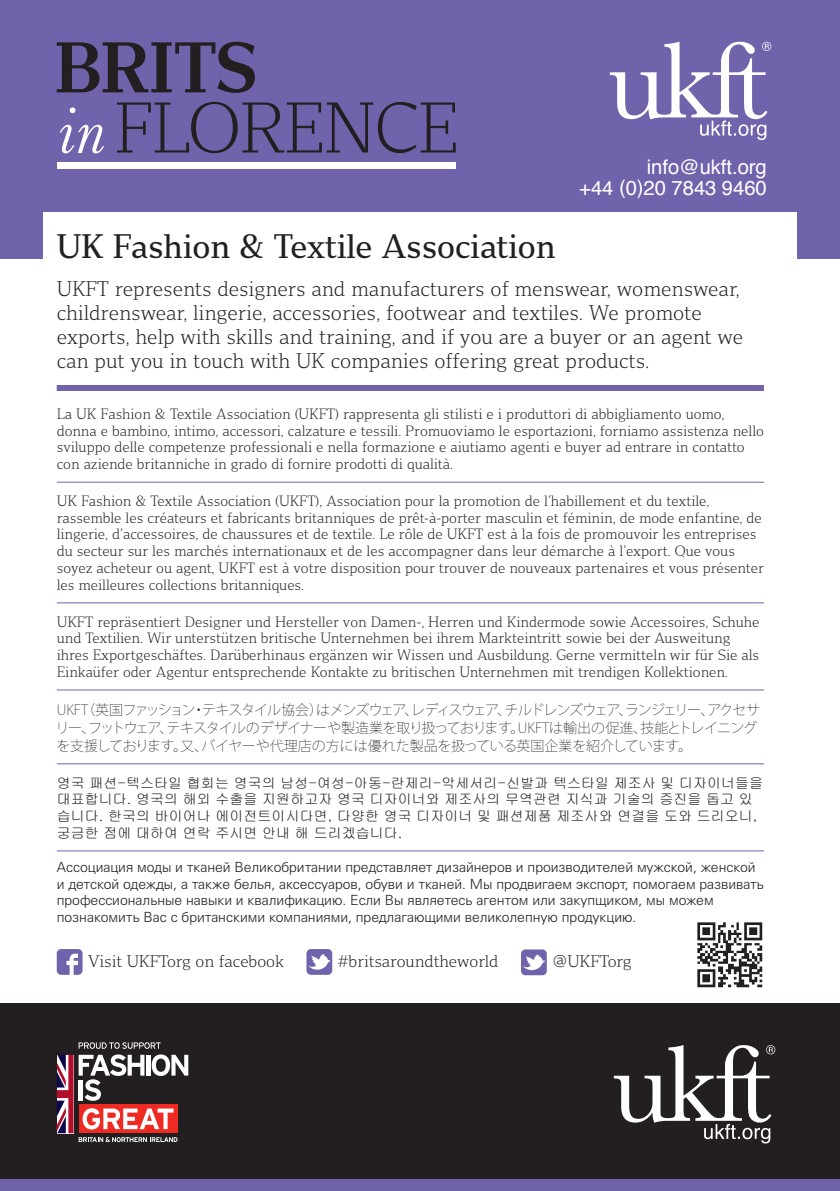
<style>
.page{position:relative;width:840px;height:1191px;background:#fff}
.page>*{position:absolute;margin:0;border:0;box-sizing:border-box;transform-origin:0 0}
.REVERSE_TITLE{font:500 32px "Voice Serif";letter-spacing:-.005em;color:#231f20}
.REVERSE_TITLE_No_Rul{font:20.2px/21px "Helvetica";color:#fff;text-align:right}
.Small_Language{font:300 20px/24px "Voice Serif";color:#231f20}
.REVERSE_TITLE_No_Rul-2{font:300 16px "Voice Serif";color:#231f20}
.Small_Language-2{font:300 14px/16.8px "Voice Serif";color:#231f20}
.t1{font:300 14px/16.8px "Univers Cyr";color:#231f20}
.t2{font:14px/16.8px "Gulim";color:#231f20}
.t3{font:200 14px/18px "Koz Go Pr 6 N";letter-spacing:-.04em;color:#231f20}
</style>
<div class="page">
<div style="left:0;top:0;width:839px;height:259px;background:#7063ac"></div>
<div style="left:0;top:1003px;width:839px;height:188px;background:#231f20"></div>
<div style="left:43px;top:212px;width:753px;height:780px;background:#fff"></div>
<svg style="left:609px;top:41px;width:161px;height:99px"></svg>
<div style="left:0;top:1179px;width:839px;height:12px;background:#7063ac"></div>
<svg style="left:57px;top:42px;width:198px;height:51px"></svg>
<svg style="left:117px;top:102px;width:338px;height:51px"></svg>
<svg style="left:60px;top:107px;width:44px;height:46px"></svg>
<div style="left:57px;top:163px;width:398px;height:6px;background:#fff"></div>
<div style="left:57px;top:385px;width:706px;height:6px;background:#7063ac"></div>
<hr style="left:57px;top:482px;width:706px;height:1px;background:#7063ac">
<hr style="left:57px;top:602px;width:706px;height:1px;background:#7063ac">
<hr style="left:57px;top:689px;width:706px;height:1px;background:#7063ac">
<hr style="left:57px;top:763px;width:706px;height:1px;background:#7063ac">
<hr style="left:57px;top:850px;width:706px;height:1px;background:#7063ac">
<svg style="left:306px;top:949px;width:26px;height:25px"></svg>
<svg style="left:521px;top:949px;width:25px;height:26px"></svg>
<svg style="left:57px;top:949px;width:25px;height:25px"></svg>
<img style="left:697px;top:922px;width:66px;height:66px">
<svg style="left:613px;top:1045px;width:161px;height:98px"></svg>
<hr style="left:146px;top:1054px;width:4px;height:21px;background:#fff">
<svg style="left:152px;top:1054px;width:36px;height:22px"></svg>
<svg style="left:79px;top:1054px;width:65px;height:46px"></svg>
<div style="left:79px;top:1104px;width:98px;height:29px;background:#ee2a23"></div>
<svg style="left:83px;top:1108px;width:90px;height:21px"></svg>
<svg style="left:79px;top:1137px;width:98px;height:5px"></svg>
<svg style="left:57px;top:1054px;width:16px;height:79px"></svg>
<svg style="left:79px;top:1042px;width:82px;height:6px"></svg>
<p class="REVERSE_TITLE_No_Rul" style="left:579px;top:157px;width:189px">info@ukft.org<br>+44 (0)20 7843 9460</p>
<p class="REVERSE_TITLE" style="left:57px;top:228px;width:500px">UK Fashion &amp; Textile Association</p>
<p class="Small_Language" style="left:57px;top:276px;width:687px">UKFT represents designers and manufacturers of menswear, womenswear, childrenswear, lingerie, accessories, footwear and textiles. We promote exports, help with skills and training, and if you are a buyer or an agent we can put you in touch with UK companies offering great products.</p>
<p class="Small_Language-2" style="left:57px;top:405px;width:708px">La UK Fashion &amp; Textile Association (UKFT) rappresenta gli stilisti e i produttori di abbigliamento uomo, donna e bambino, intimo, accessori, calzature e tessili. Promuoviamo le esportazioni, forniamo assistenza nello sviluppo delle competenze professionali e nella formazione e aiutiamo agenti e buyer ad entrare in contatto con aziende britanniche in grado di fornire prodotti di qualità.</p>
<p class="Small_Language-2" style="left:57px;top:492px;width:708px">UK Fashion &amp; Textile Association (UKFT), Association pour la promotion de l’habillement et du textile, rassemble les créateurs et fabricants britanniques de prêt-à-porter masculin et féminin, de mode enfantine, de lingerie, d’accessoires, de chaussures et de textile. Le rôle de UKFT est à la fois de promouvoir les entreprises du secteur sur les marchés internationaux et de les accompagner dans leur démarche à l’export. Que vous soyez acheteur ou agent, UKFT est à votre disposition pour trouver de nouveaux partenaires et vous présenter les meilleures collections britanniques.</p>
<p class="Small_Language-2" style="left:57px;top:613px;width:703px">UKFT repräsentiert Designer und Hersteller von Damen-, Herren und Kindermode sowie Accessoires, Schuhe und Textilien. Wir unterstützen britische Unternehmen bei ihrem Markteintritt sowie bei der Ausweitung ihres Exportgeschäftes. Darüberhinaus ergänzen wir Wissen und Ausbildung. Gerne vermitteln wir für Sie als Einkaüfer oder Agentur entsprechende Kontakte zu britischen Unternehmen mit trendigen Kollektionen.</p>
<p class="t3" style="left:55px;top:701px;width:705px">UKFT（英国ファッション・テキスタイル協会）はメンズウェア、レディスウェア、チルドレンズウェア、ランジェリー、アクセサリー、フットウェア、テキスタイルのデザイナーや製造業を取り扱っております。UKFTは輸出の促進、技能とトレイニングを支援しております。又、バイヤーや代理店の方には優れた製品を扱っている英国企業を紹介しています。</p>
<p class="t2" style="left:57px;top:774px;width:707px">영국 패션-텍스타일 협회는 영국의 남성-여성-아동-란제리-악세서리-신발과 텍스타일 제조사 및 디자이너들을 대표합니다. 영국의 해외 수출을 지원하고자 영국 디자이너와 제조사의 무역관련 지식과 기술의 증진을 돕고 있 습니다. 한국의 바이어나 에이전트이시다면, 다양한 영국 디자이너 및 패션제품 제조사와 연결을 도와 드리오니, 궁금한 점에 대하여 연락 주시면 안내 해 드리겠습니다.</p>
<p class="t1" style="left:57px;top:858px;width:708px">Ассоциация моды и тканей Великобритании представляет дизайнеров и производителей мужской, женской и детской одежды, а также белья, аксессуаров, обуви и тканей. Мы продвигаем экспорт, пoмогаем развивать профессиональные навыки и квалификацию. Если Вы являетесь агентом или закупщиком, мы можем познакомить Вас с британскими компаниями, предлагающими великолепную продукцию.</p>
<p class="REVERSE_TITLE_No_Rul-2" style="left:88px;top:952px;width:197px">Visit UKFTorg on facebook</p>
<p class="REVERSE_TITLE_No_Rul-2" style="left:337px;top:952px;width:162px">#britsaroundtheworld</p>
<p class="REVERSE_TITLE_No_Rul-2" style="left:552px;top:952px;width:81px">@UKFTorg</p>
</div>
